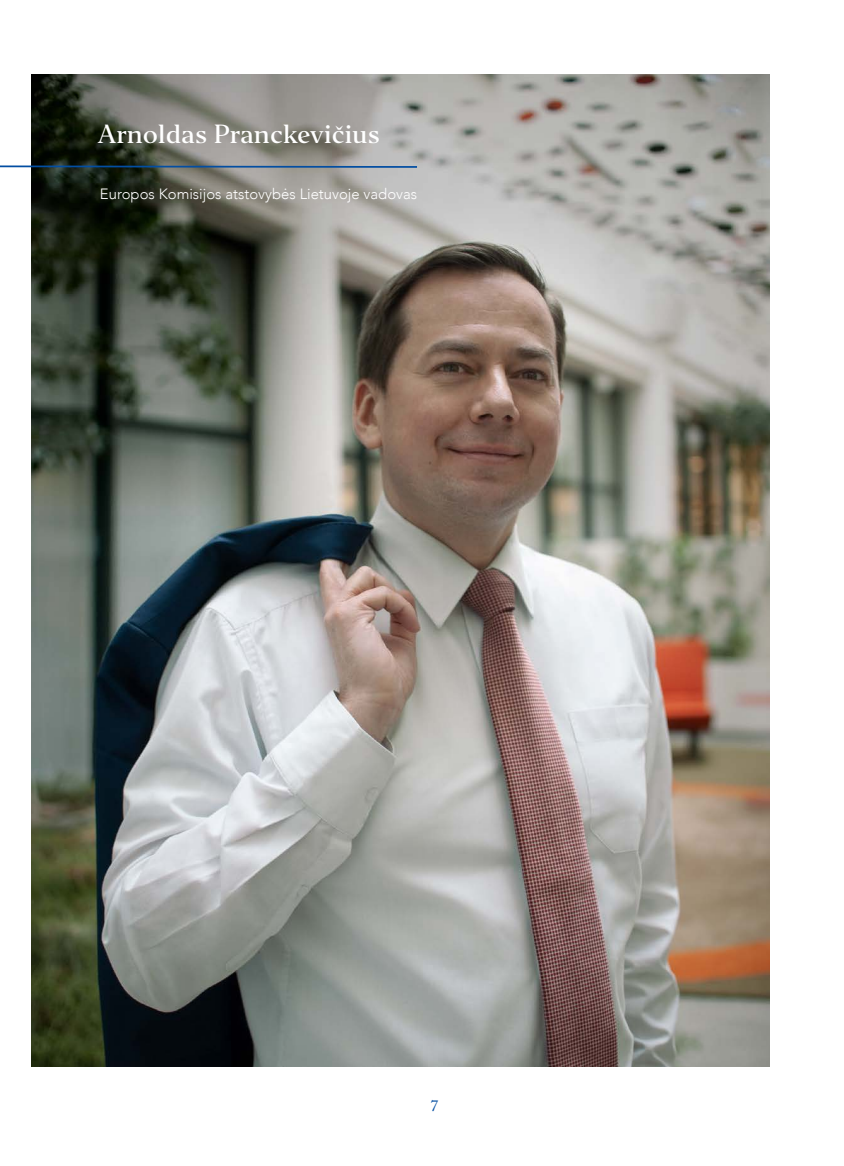
<style>
.page{position:relative;width:844px;height:1166px;background:#fff}
.page>*{position:absolute;margin:0;border:0;box-sizing:border-box;transform-origin:0 0}
.t1{font:500 24.5px "Editor";color:#fff}
.t2{font:15.75px "Adobe Caslon Pro";color:#034ea2}
.t3{font:300 14.88px "Avenir";color:#fff}
</style>
<div class="page">
<img style="left:31px;top:74px;width:738px;height:993px">
<svg style="left:0;top:164px;width:418px;height:5px;background:#536e87"></svg>
<h1 class="t1" style="left:97px;top:119px;width:284px">Arnoldas Pranckevičius</h1>
<p class="t3" style="left:100px;top:185px;width:318px">Europos Komisijos atstovybės Lietuvoje vadovas</p>
<p class="t2" style="left:430px;top:1096px;width:9px">7</p>
</div>
